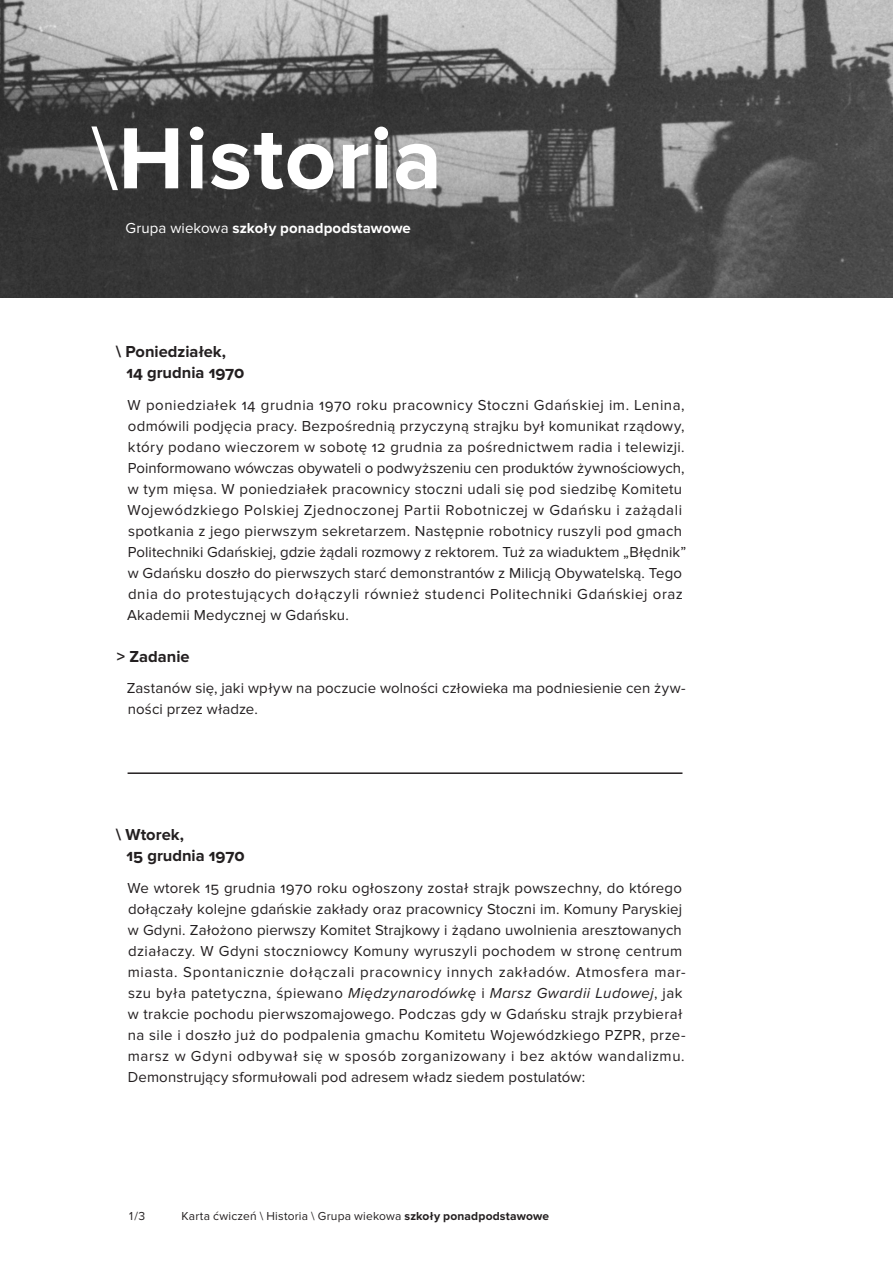
<style>
.page{position:relative;width:893px;height:1263px;background:#fff}
.page>*{position:absolute;margin:0;border:0;box-sizing:border-box;transform-origin:0 0}
.t1{font:700 90px "Proxima Nova";letter-spacing:.01em;color:#fff}
.t2{font:700 16.5px "Proxima Nova";letter-spacing:-.005em;color:#231f20}
.Styl_akapitowy_5{font:15px/21px "Proxima Nova";letter-spacing:.02em;color:#231f20}
.t3{font:700 15px "Proxima Nova";letter-spacing:.005em;color:#fff}
.t4{font:12px "Proxima Nova";letter-spacing:.015em;color:#231f20}
.s1{font-weight:400}
.s2{font-style:italic}
.s3{font-weight:700}
</style>
<div class="page">
<img style="left:0;top:0;width:893px;height:298px">
<hr style="left:128px;top:772px;width:554px;height:2px;background:#231f20">
<p class="t1" style="left:91px;top:106px;width:352px"><span class="s1">\</span>Historia</p>
<p class="t3" style="left:125px;top:220px;width:287px"><span class="s1">Grupa wiekowa</span> szkoły ponadpodstawowe</p>
<p class="t2" style="left:116px;top:342px;width:112px">\ Poniedziałek,</p>
<p class="t2" style="left:126px;top:363px;width:119px">14 grudnia 1970</p>
<p class="Styl_akapitowy_5" style="left:127px;top:394px;width:561px">W poniedziałek 14 grudnia 1970 roku pracownicy Stoczni Gdańskiej im. Lenina, odmówili podjęcia pracy. Bezpośrednią przyczyną strajku był komunikat rządowy, który podano wieczorem w sobotę 12 grudnia za pośrednictwem radia i telewizji.<br>Poinformowano wówczas obywateli o podwyższeniu cen produktów żywnościowych, w tym mięsa. W poniedziałek pracownicy stoczni udali się pod siedzibę Komitetu Wojewódzkiego Polskiej Zjednoczonej Partii Robotniczej w Gdańsku i zażądali spotkania z jego pierwszym sekretarzem. Następnie robotnicy ruszyli pod gmach Politechniki Gdańskiej, gdzie żądali rozmowy z rektorem. Tuż za wiaduktem „Błędnik” w Gdańsku doszło do pierwszych starć demonstrantów z Milicją Obywatelską. Tego dnia do protestujących dołączyli również studenci Politechniki Gdańskiej oraz Akademii Medycznej w Gdańsku.</p>
<p class="t2" style="left:117px;top:647px;width:74px">&gt; Zadanie</p>
<p class="Styl_akapitowy_5" style="left:127px;top:678px;width:560px">Zastanów się, jaki wpływ na poczucie wolności człowieka ma podniesienie cen żyw&shy;ności przez władze.</p>
<p class="t2" style="left:116px;top:825px;width:70px">\ Wtorek,</p>
<p class="t2" style="left:126px;top:846px;width:120px">15 grudnia 1970</p>
<p class="Styl_akapitowy_5" style="left:128px;top:877px;width:559px">We wtorek 15 grudnia 1970 roku ogłoszony został strajk powszechny, do którego dołączały kolejne gdańskie zakłady oraz pracownicy Stoczni im. Komuny Paryskiej w Gdyni. Założono pierwszy Komitet Strajkowy i żądano uwolnienia aresztowanych działaczy. W Gdyni stoczniowcy Komuny wyruszyli pochodem w stronę centrum miasta. Spontanicznie dołączali pracownicy innych zakładów. Atmosfera mar&shy;szu była patetyczna, śpiewano <span class="s2">Międzynarodówkę</span> i <span class="s2">Marsz Gwardii Ludowej</span>, jak w trakcie pochodu pierwszomajowego. Podczas gdy w Gdańsku strajk przybierał na sile i doszło już do podpalenia gmachu Komitetu Wojewódzkiego PZPR, prze&shy;marsz w Gdyni odbywał się w sposób zorganizowany i bez aktów wandalizmu.<br>Demonstrujący sformułowali pod adresem władz siedem postulatów:</p>
<p class="t4" style="left:128px;top:1209px;width:19px">1/3</p>
<p class="t4" style="left:182px;top:1209px;width:369px">Karta ćwiczeń \ Historia \ Grupa wiekowa <span class="s3">szkoły ponadpodstawowe</span></p>
</div>
